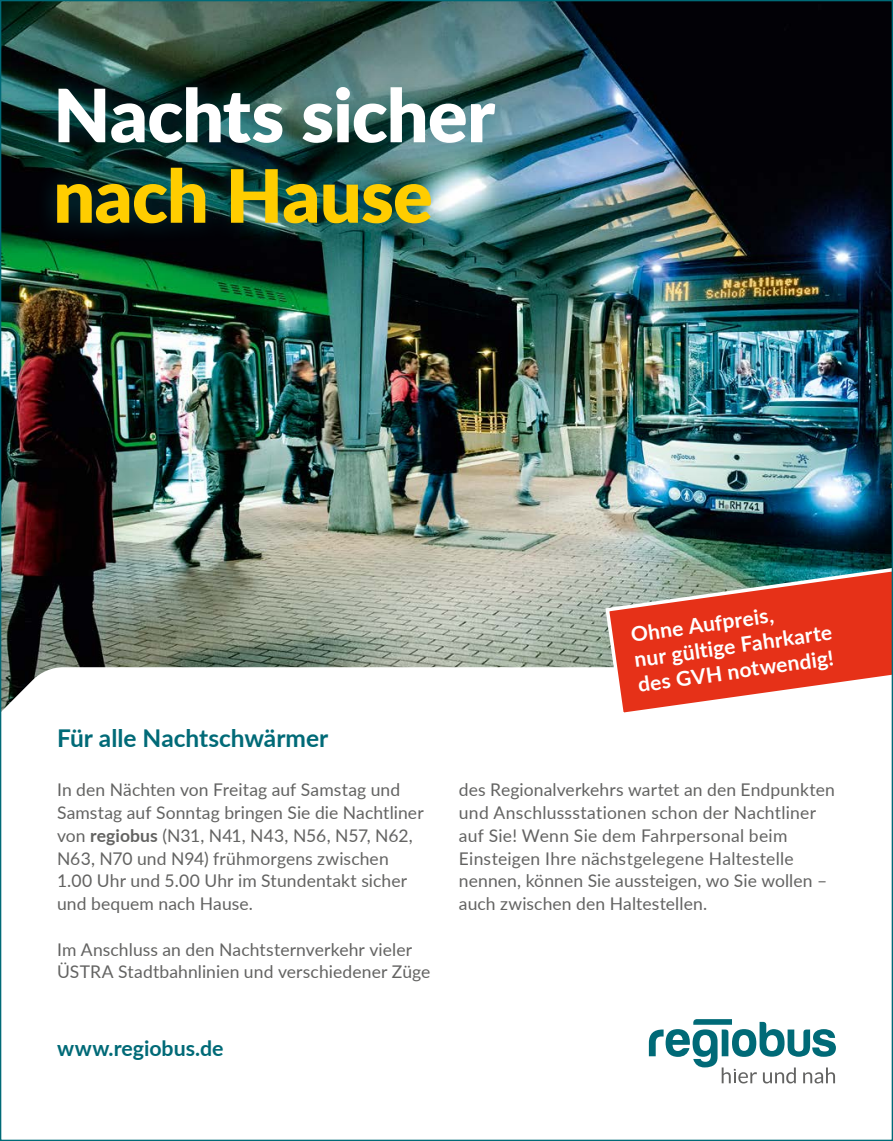
<style>
.page{position:relative;width:893px;height:1141px;background:#fff}
.page>*{position:absolute;margin:0;border:0;box-sizing:border-box;transform-origin:0 0}
.t1{font:900 73.5px "Lato";letter-spacing:-.01em;color:#fff}
.t2{font:900 73.5px "Lato";letter-spacing:-.01em;color:#ffcd00}
.t3{font:700 24.5px "Lato";color:#006a77}
.t4{font:700 21.35px "Lato";color:#006a77}
.t5{font:700 21px/25.2px "Lato";color:#fff}
.t6{font:17.5px/22.8px "Lato";letter-spacing:.005em;color:#636362}
.s1{font-weight:700}
</style>
<div class="page">
<img style="left:2px;top:2px;width:889px;height:665px">
<div style="left:35px;top:66px;width:481px;height:179px;background:#006a77;opacity:.5"></div>
<svg style="left:649px;top:1019px;width:187px;height:64px"></svg>
<svg style="left:603px;top:554px;width:288px;height:159px;background:#cc6654"></svg>
<h1 class="t1" style="left:53px;top:60px;width:443px">Nachts sicher</h1>
<h1 class="t2" style="left:53px;top:141px;width:381px">nach Hause</h1>
<h2 class="t3" style="left:57px;top:720px;width:273px">Für alle Nachtschwärmer</h2>
<p class="t5" style="left:629px;top:621px;width:201px;rotate:-8deg">Ohne Aufpreis,<br>nur gültige Fahrkarte des GVH notwendig!</p>
<p class="t6" style="left:57px;top:778px;width:368px">In den Nächten von Freitag auf Samstag und Samstag auf Sonntag bringen Sie die Nachtliner von <span class="s1">regiobus</span> (N31, N41, N43, N56, N57, N62, N63, N70 und N94) frühmorgens zwischen 1.00 Uhr und 5.00 Uhr im Stundentakt sicher und bequem nach Hause.</p>
<p class="t6" style="left:57px;top:937px;width:375px">Im Anschluss an den Nachtsternverkehr vieler<br>ÜSTRA Stadtbahnlinien und verschiedener Züge</p>
<p class="t4" style="left:57px;top:1033px;width:168px">www.regiobus.de</p>
<p class="t6" style="left:459px;top:778px;width:377px">des Regionalverkehrs wartet an den Endpunkten und Anschlussstationen schon der Nachtliner auf Sie! Wenn Sie dem Fahrpersonal beim Einsteigen Ihre nächstgelegene Haltestelle nennen, können Sie aussteigen, wo Sie wollen – auch zwischen den Haltestellen.</p>
</div>
